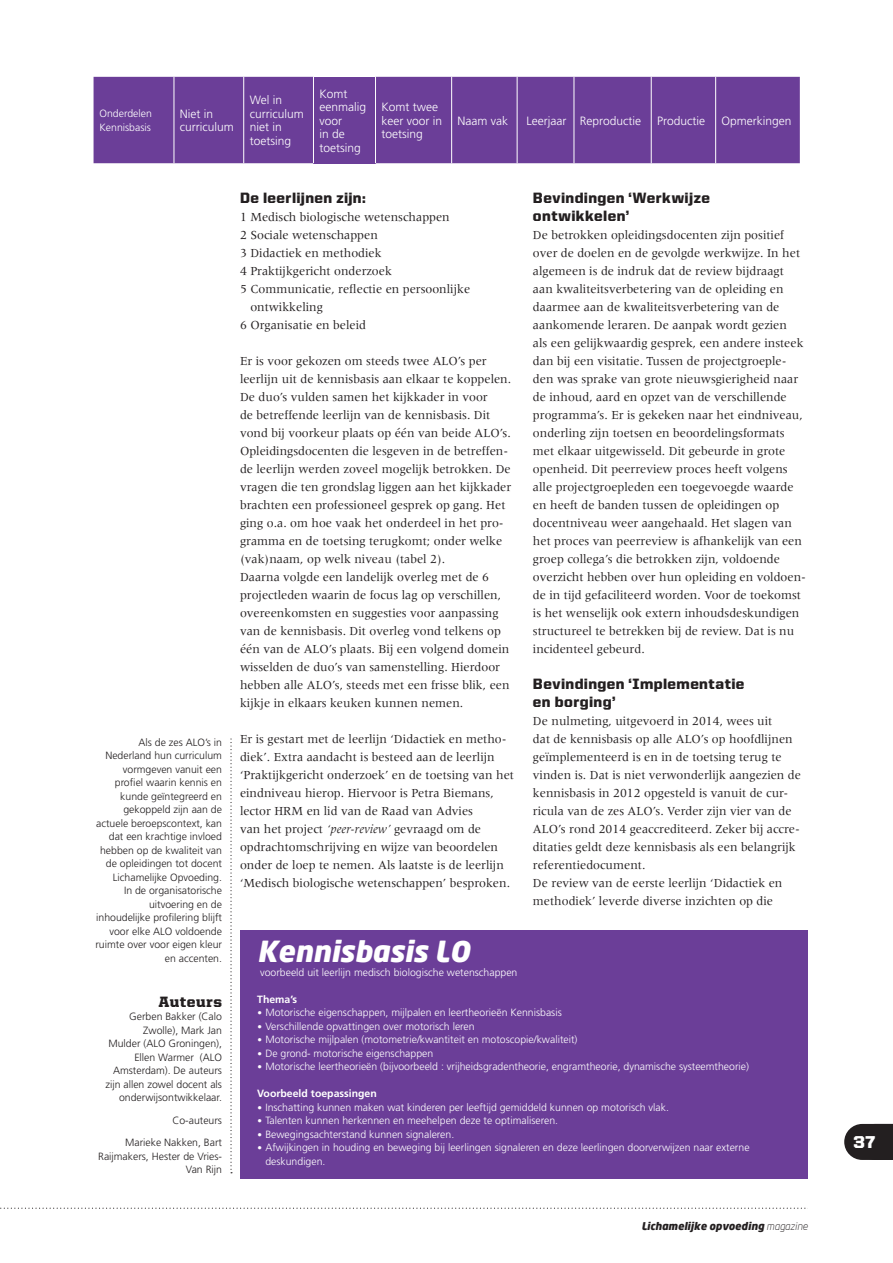
<style>
.page{position:relative;width:893px;height:1263px;background:#fff}
.page>*{position:absolute;margin:0;border:0;box-sizing:border-box;transform-origin:0 0}
.t1{font:italic 900 28.5px "Neo Sans";color:#fff}
.t2{font:900 17.25px "United Sans Reg";color:#fff}
.t3{font:900 15px/18px "United Sans Reg";letter-spacing:.025em;color:#231f20}
.t4{font:900 15px "United Serif Reg";letter-spacing:.035em;color:#231f20}
.t5{font:12.75px/18px "Meridien LT Std";color:#231f20}
.t6{font:300 12px/13.5px "Frutiger LT Std";color:#fff}
.t7{font:300 10.5px/13.5px "Frutiger LT Std";color:#fff}
.t8{font:300 10.5px/13.5px "Frutiger LT Std";color:#231f20;text-align:right}
.t9{font:italic 900 10.5px "Neo Sans";color:#231f20}
.t10{font:700 10.5px "Frutiger LT Std";color:#fff}
.s1{font-style:italic}
.s2{font-family:"Meridien LT Std";font-weight:400}
.s3{font-weight:300}
</style>
<div class="page">
<div style="left:240px;top:930px;width:568px;height:248px;background:#6b3e98"></div>
<div style="left:94px;top:77px;width:706px;height:86px;background:#6b3e98"></div>
<div style="left:313px;top:77px;width:62px;height:86px;background:#6b3e98"></div>
<hr style="left:174px;top:77px;width:1px;height:86px;background:#fff">
<hr style="left:243px;top:77px;width:1px;height:86px;background:#fff">
<hr style="left:313px;top:77px;width:1px;height:86px;background:#fff">
<hr style="left:375px;top:77px;width:1px;height:86px;background:#fff">
<hr style="left:451px;top:77px;width:1px;height:86px;background:#fff">
<hr style="left:517px;top:77px;width:1px;height:86px;background:#fff">
<hr style="left:574px;top:77px;width:1px;height:86px;background:#fff">
<hr style="left:651px;top:77px;width:1px;height:86px;background:#fff">
<hr style="left:715px;top:77px;width:1px;height:86px;background:#fff">
<svg style="left:230px;top:738px;width:2px;height:435px"></svg>
<svg style="left:844px;top:1124px;width:49px;height:36px"></svg>
<svg style="left:0;top:1207px;width:808px;height:2px"></svg>
<p class="t7" style="left:100px;top:107px;width:54px">Onderdelen<br>Kennisbasis</p>
<p class="t6" style="left:180px;top:107px;width:55px">Niet in curriculum</p>
<p class="t6" style="left:250px;top:94px;width:55px">Wel in curriculum niet in toetsing</p>
<p class="t6" style="left:319px;top:87px;width:48px">Komt eenmalig voor<br>in de toetsing</p>
<p class="t6" style="left:381px;top:100px;width:62px">Komt twee keer voor in toetsing</p>
<p class="t6" style="left:458px;top:114px;width:52px">Naam vak</p>
<p class="t6" style="left:526px;top:114px;width:116px">Leerjaar Reproductie</p>
<p class="t6" style="left:657px;top:114px;width:49px">Productie</p>
<p class="t6" style="left:722px;top:114px;width:72px">Opmerkingen</p>
<p class="t8" style="left:95px;top:735px;width:128px">Als de zes ALO’s in<br>Nederland hun curriculum vormgeven vanuit een profiel waarin kennis en kunde geïntegreerd en gekoppeld zijn aan de actuele beroepscontext, kan dat een krachtige invloed hebben op de kwaliteit van de opleidingen tot docent<br>Lichamelijke Opvoeding.<br>In de organisatorische uitvoering en de inhoudelijke profilering blijft voor elke ALO voldoende ruimte over voor eigen kleur en accenten.</p>
<p class="t4" style="left:158px;top:993px;width:65px">Auteurs</p>
<p class="t8" style="left:105px;top:1010px;width:118px">Gerben Bakker (Calo<br>Zwolle), Mark Jan<br>Mulder (ALO Groningen),<br>Ellen Warmer (ALO<br>Amsterdam). De auteurs zijn allen zowel docent als onderwijsontwikkelaar.</p>
<p class="t8" style="left:125px;top:1109px;width:98px;line-height:22.5px">Co-auteurs<br>Marieke Nakken, Bart</p>
<p class="t8" style="left:98px;top:1149px;width:125px">Raijmakers, Hester de Vries-<br>Van Rijn</p>
<p class="t3" style="left:240px;top:188px;width:127px">De leerlijnen zijn:</p>
<p class="t5" style="left:240px;top:207px;width:211px">1 Medisch biologische wetenschappen</p>
<p class="t5" style="left:240px;top:225px;width:139px">2 Sociale wetenschappen</p>
<p class="t5" style="left:240px;top:243px;width:143px">3 Didactiek en methodiek</p>
<p class="t5" style="left:240px;top:261px;width:153px">4 Praktijkgericht onderzoek</p>
<p class="t5" style="left:240px;top:279px;width:232px">5 Communicatie, reflectie en persoonlijke</p>
<p class="t5" style="left:250px;top:297px;width:74px">ontwikkeling</p>
<p class="t5" style="left:240px;top:315px;width:127px">6 Organisatie en beleid</p>
<p class="t5" style="left:240px;top:351px;width:273px">Er is voor gekozen om steeds twee ALO’s per leerlijn uit de kennisbasis aan elkaar te koppelen.<br>De duo’s vulden samen het kijkkader in voor<br>de betreffende leerlijn van de kennisbasis. Dit vond bij voorkeur plaats op één van beide ALO’s.<br>Opleidingsdocenten die lesgeven in de betreffen&shy;de leerlijn werden zoveel mogelijk betrokken. De vragen die ten grondslag liggen aan het kijkkader brachten een professioneel gesprek op gang. Het ging o.a. om hoe vaak het onderdeel in het pro&shy;gramma en de toetsing terugkomt; onder welke (vak)naam, op welk niveau (tabel 2).<br>Daarna volgde een landelijk overleg met de 6 projectleden waarin de focus lag op verschillen, overeenkomsten en suggesties voor aanpassing van de kennisbasis. Dit overleg vond telkens op één van de ALO’s plaats. Bij een volgend domein wisselden de duo’s van samenstelling. Hierdoor hebben alle ALO’s, steeds met een frisse blik, een kijkje in elkaars keuken kunnen nemen.</p>
<p class="t5" style="left:240px;top:729px;width:275px">Er is gestart met de leerlijn ‘Didactiek en metho&shy;diek’. Extra aandacht is besteed aan de leerlijn ‘Praktijkgericht onderzoek’ en de toetsing van het eindniveau hierop. Hiervoor is Petra Biemans, lector HRM en lid van de Raad van Advies<br>van het project <span class="s1">‘peer-review’</span> gevraagd om de opdrachtomschrijving en wijze van beoordelen onder de loep te nemen. Als laatste is de leerlijn ‘Medisch biologische wetenschappen’ besproken.</p>
<p class="t3" style="left:533px;top:188px;width:179px">Bevindingen ‘Werkwijze ontwikkelen’</p>
<p class="t5" style="left:533px;top:225px;width:275px">De betrokken opleidingsdocenten zijn positief over de doelen en de gevolgde werkwijze. In het algemeen is de indruk dat de review bijdraagt aan kwaliteitsverbetering van de opleiding en daarmee aan de kwaliteitsverbetering van de aankomende leraren. De aanpak wordt gezien<br>als een gelijkwaardig gesprek, een andere insteek dan bij een visitatie. Tussen de projectgroeple&shy;den was sprake van grote nieuwsgierigheid naar de inhoud, aard en opzet van de verschillende programma’s. Er is gekeken naar het eindniveau, onderling zijn toetsen en beoordelingsformats met elkaar uitgewisseld. Dit gebeurde in grote openheid. Dit peerreview proces heeft volgens alle projectgroepleden een toegevoegde waarde en heeft de banden tussen de opleidingen op docentniveau weer aangehaald. Het slagen van het proces van peerreview is afhankelijk van een groep collega’s die betrokken zijn, voldoende overzicht hebben over hun opleiding en voldoen&shy;de in tijd gefaciliteerd worden. Voor de toekomst is het wenselijk ook extern inhoudsdeskundigen structureel te betrekken bij de review. Dat is nu incidenteel gebeurd.</p>
<p class="t3" style="left:533px;top:674px;width:213px">Bevindingen ‘Implementatie en borging’</p>
<p class="t5" style="left:533px;top:711px;width:270px">De nulmeting, uitgevoerd in 2014, wees uit<br>dat de kennisbasis op alle ALO’s op hoofdlijnen geïmplementeerd is en in de toetsing terug te vinden is. Dat is niet verwonderlijk aangezien de kennisbasis in 2012 opgesteld is vanuit de cur&shy;ricula van de zes ALO’s. Verder zijn vier van de ALO’s rond 2014 geaccrediteerd. Zeker bij accre&shy;ditaties geldt deze kennisbasis als een belangrijk referentiedocument.<br>De review van de eerste leerlijn ‘Didactiek en methodiek’ leverde diverse inzichten op die</p>
<h1 class="t1" style="left:257px;top:933px;width:214px">Kennisbasis LO</h1>
<p class="t7" style="left:260px;top:965px;width:259px">voorbeeld uit leerlijn medisch biologische wetenschappen</p>
<p class="t10" style="left:257px;top:993px;width:42px">Thema’s</p>
<p class="t7" style="left:257px;top:1006px;width:306px"><span class="s2">•</span> Motorische eigenschappen, mijlpalen en leertheorieën Kennisbasis</p>
<p class="t7" style="left:257px;top:1019px;width:219px"><span class="s2">•</span> Verschillende opvattingen over motorisch leren</p>
<p class="t7" style="left:257px;top:1033px;width:322px"><span class="s2">•</span> Motorische mijlpalen (motometrie/kwantiteit en motoscopie/kwaliteit)</p>
<p class="t7" style="left:257px;top:1046px;width:178px"><span class="s2">•</span> De grond- motorische eigenschappen</p>
<p class="t7" style="left:257px;top:1060px;width:493px"><span class="s2">•</span> Motorische leertheorieën (bijvoorbeeld : vrijheidsgradentheorie, engramtheorie, dynamische systeemtheorie)</p>
<p class="t10" style="left:257px;top:1087px;width:121px">Voorbeeld toepassingen</p>
<p class="t7" style="left:257px;top:1100px;width:413px"><span class="s2">•</span> Inschatting kunnen maken wat kinderen per leeftijd gemiddeld kunnen op motorisch vlak.</p>
<p class="t7" style="left:257px;top:1114px;width:302px"><span class="s2">•</span> Talenten kunnen herkennen en meehelpen deze te optimaliseren.</p>
<p class="t7" style="left:257px;top:1127px;width:199px"><span class="s2">•</span> Bewegingsachterstand kunnen signaleren.</p>
<p class="t7" style="left:265px;top:1141px;width:486px;text-indent:-8px"><span class="s2">•</span> Afwijkingen in houding en beweging bij leerlingen signaleren en deze leerlingen doorverwijzen naar externe deskundigen.</p>
<p class="t9" style="left:641px;top:1219px;width:168px">Lichamelijke opvoeding <span class="s3">magazine</span></p>
<h2 class="t2" style="left:853px;top:1133px;width:23px">37</h2>
</div>
